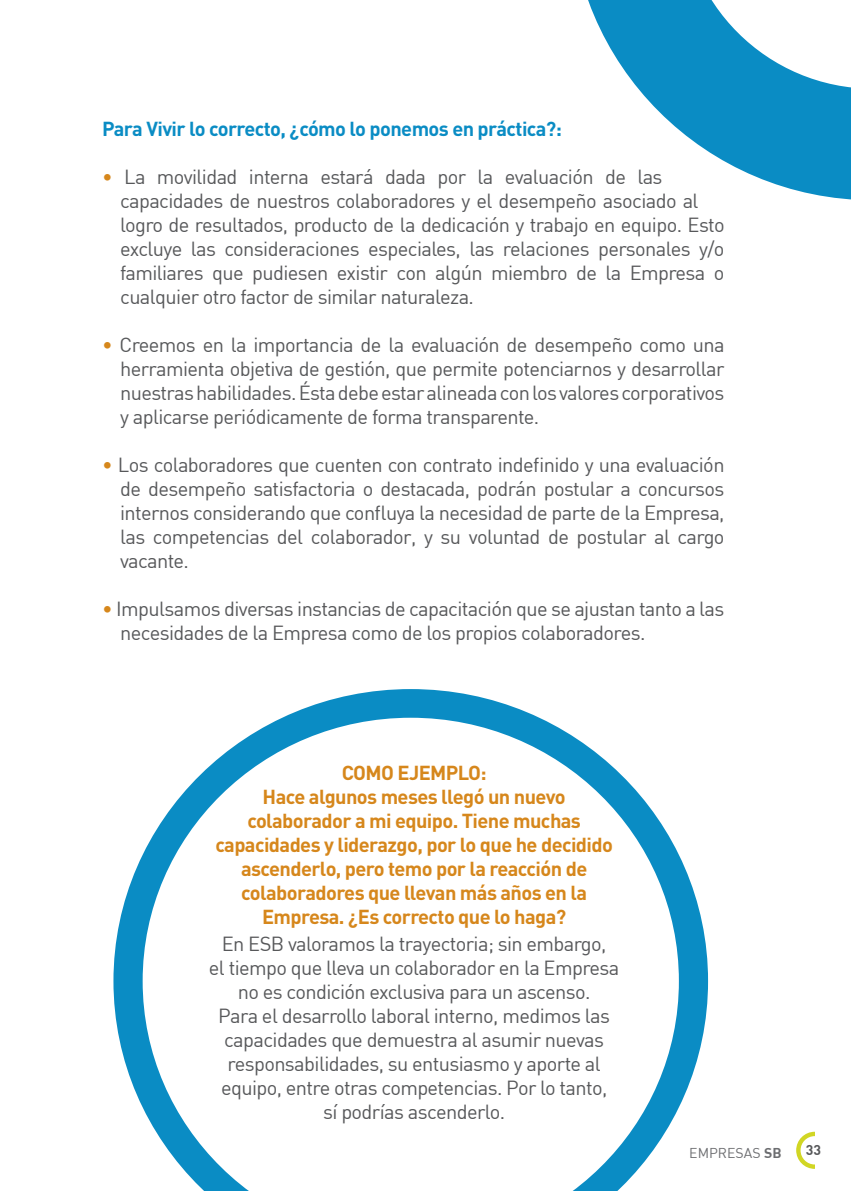
<style>
.page{position:relative;width:851px;height:1191px;background:#fff}
.page>*{position:absolute;margin:0;border:0;box-sizing:border-box;transform-origin:0 0}
.t1{font:20px/24px "DIN";letter-spacing:-.03em;color:#57585a}
.t2{font:700 20px/24px "DIN Pro";letter-spacing:-.03em;color:#d6871c;text-align:center}
.t3{font:700 20px "DIN Pro";letter-spacing:-.03em;color:#0a8cc4}
.t4{font:14px "DIN";color:#6c6d70}
.t5{font:700 14px "DIN";color:#57585a}
.s1{color:#d6871c}
.s2{font-weight:700}
</style>
<div class="page">
<svg style="left:796px;top:1131px;width:18px;height:38px"></svg>
<svg style="left:588px;top:0;width:262px;height:200px;fill:#0a8cc4"></svg>
<svg style="left:113px;top:689px;width:595px;height:502px"></svg>
<p class="t3" style="left:102px;top:112px;width:461px">Para Vivir lo correcto, ¿cómo lo ponemos en práctica?:</p>
<p class="t1" style="left:120px;top:165px;width:606px;text-indent:-18px"><span class="s1">•</span> La movilidad interna estará dada por la evaluación de las capacidades de nuestros colaboradores y el desempeño asociado al logro de resultados, producto de la dedicación y trabajo en equipo. Esto excluye las consideraciones especiales, las relaciones personales y/o familiares que pudiesen existir con algún miembro de la Empresa o cualquier otro factor de similar naturaleza.</p>
<p class="t1" style="left:120px;top:333px;width:606px;text-align:justify;text-indent:-18px"><span class="s1">•</span> Creemos en la importancia de la evaluación de desempeño como una herramienta objetiva de gestión, que permite potenciarnos y desarrollar nuestras habilidades. Ésta debe estar alineada con los valores corporativos y aplicarse periódicamente de forma transparente.</p>
<p class="t1" style="left:120px;top:453px;width:606px;text-align:justify;text-indent:-18px"><span class="s1">•</span> Los colaboradores que cuenten con contrato indefinido y una evaluación de desempeño satisfactoria o destacada, podrán postular a concursos internos considerando que confluya la necesidad de parte de la Empresa, las competencias del colaborador, y su voluntad de postular al cargo vacante.</p>
<p class="t1" style="left:120px;top:597px;width:605px;text-indent:-18px"><span class="s1">•</span> Impulsamos diversas instancias de capacitación que se ajustan tanto a las necesidades de la Empresa como de los propios colaboradores.</p>
<p class="t2" style="left:215px;top:758px;width:399px">COMO EJEMPLO:<br>Hace algunos meses llegó un nuevo colaborador a mi equipo. Tiene muchas capacidades y liderazgo, por lo que he decidido ascenderlo, pero temo por la reacción de colaboradores que llevan más años en la Empresa. ¿Es correcto que lo haga?</p>
<p class="t1" style="left:209px;top:931px;width:412px;text-align:center">En ESB valoramos la trayectoria; sin embargo,<br>el tiempo que lleva un colaborador en la Empresa no es condición exclusiva para un ascenso.<br>Para el desarrollo laboral interno, medimos las capacidades que demuestra al asumir nuevas responsabilidades, su entusiasmo y aporte al equipo, entre otras competencias. Por lo tanto,<br>sí podrías ascenderlo.</p>
<p class="t4" style="left:689px;top:1144px;width:94px">EMPRESAS <span class="s2">SB</span></p>
<p class="t5" style="left:805px;top:1141px;width:17px">33</p>
</div>
